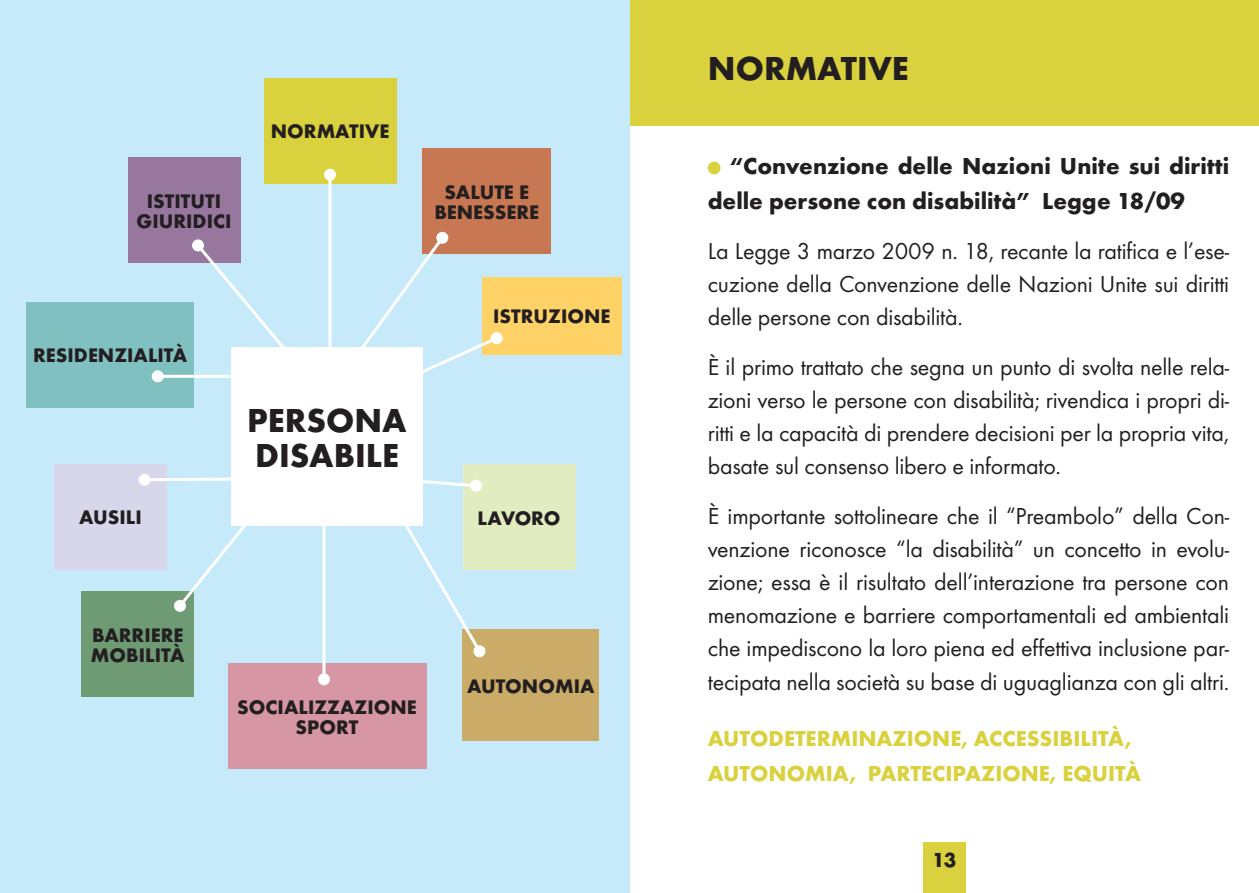
<style>
.page{position:relative;width:1259px;height:893px;background:#fff}
.page>*{position:absolute;margin:0;border:0;box-sizing:border-box;transform-origin:0 0}
.t1{font:700 34.5px/34.5px "Futura T";color:#231f20}
.t2{font:24px/33px "Futura T";letter-spacing:-.01em;color:#231f20;text-align:justify}
.t3{font:700 24px/34.5px "Futura T";color:#231f20}
.t4{font:700 22.5px/34.5px "Futura T";color:#d9d13d}
.t5{font:700 21px "Futura T";color:#231f20}
.t6{font:700 20.4px/20.4px "Futura T";color:#231f20;text-align:center}
</style>
<div class="page">
<div style="left:923px;top:842px;width:42px;height:51px;background:#d9d13d"></div>
<div style="left:0;top:0;width:629px;height:893px;background:#c6eafa"></div>
<div style="left:231px;top:347px;width:192px;height:179px;background:#fff"></div>
<div style="left:264px;top:78px;width:132px;height:105px;background:#d9d13d"></div>
<div style="left:128px;top:157px;width:112px;height:106px;background:#98779e"></div>
<div style="left:482px;top:277px;width:139px;height:78px;background:#fed266"></div>
<div style="left:462px;top:465px;width:113px;height:105px;background:#e1edc1"></div>
<div style="left:228px;top:664px;width:198px;height:105px;background:#d696a4"></div>
<div style="left:54px;top:464px;width:113px;height:105px;background:#d8d6eb"></div>
<div style="left:26px;top:302px;width:168px;height:105px;background:#81c0c0"></div>
<div style="left:81px;top:592px;width:113px;height:105px;background:#6e9a74"></div>
<div style="left:462px;top:630px;width:137px;height:111px;background:#caac68"></div>
<div style="left:423px;top:148px;width:128px;height:106px;background:#c77751"></div>
<hr style="left:328px;top:175px;width:3px;height:178px;background:#fff">
<div style="left:324px;top:169px;width:12px;height:12px;background:#fff;border-radius:50%"></div>
<div style="left:436px;top:232px;width:12px;height:12px;background:#fff;border-radius:50%"></div>
<svg style="left:361px;top:234px;width:139px;height:139px"></svg>
<div style="left:491px;top:332px;width:12px;height:12px;background:#fff;border-radius:50%"></div>
<svg style="left:423px;top:477px;width:56px;height:12px"></svg>
<div style="left:470px;top:480px;width:12px;height:12px;background:#fff;border-radius:50%"></div>
<svg style="left:405px;top:514px;width:78px;height:132px"></svg>
<div style="left:473px;top:645px;width:12px;height:12px;background:#fff;border-radius:50%"></div>
<hr style="left:322px;top:526px;width:3px;height:153px;background:#fff">
<div style="left:318px;top:673px;width:12px;height:12px;background:#fff;border-radius:50%"></div>
<svg style="left:176px;top:526px;width:70px;height:83px"></svg>
<div style="left:174px;top:600px;width:12px;height:12px;background:#fff;border-radius:50%"></div>
<svg style="left:151px;top:477px;width:80px;height:4px"></svg>
<div style="left:139px;top:474px;width:12px;height:12px;background:#fff;border-radius:50%"></div>
<hr style="left:158px;top:375px;width:93px;height:3px;background:#fff">
<div style="left:152px;top:370px;width:12px;height:12px;background:#fff;border-radius:50%"></div>
<svg style="left:194px;top:241px;width:91px;height:106px"></svg>
<div style="left:192px;top:239px;width:12px;height:12px;background:#fff;border-radius:50%"></div>
<div style="left:630px;top:0;width:629px;height:125px;background:#d9d13d"></div>
<div style="left:708px;top:162px;width:12px;height:12px;background:#d9d13d;border-radius:50%"></div>
<p class="t6" style="left:137px;top:190px;width:96px">ISTITUTI<br>GIURIDICI</p>
<p class="t6" style="left:271px;top:121px;width:120px">NORMATIVE</p>
<p class="t6" style="left:434px;top:181px;width:106px">SALUTE E<br>BENESSERE</p>
<p class="t6" style="left:33px;top:345px;width:156px">RESIDENZIALITÀ</p>
<p class="t6" style="left:79px;top:507px;width:64px">AUSILI</p>
<h1 class="t1" style="left:247px;top:403px;width:161px">PERSONA<br>DISABILE</h1>
<p class="t6" style="left:493px;top:306px;width:119px">ISTRUZIONE</p>
<p class="t6" style="left:477px;top:508px;width:84px">LAVORO</p>
<p class="t6" style="left:91px;top:625px;width:95px;text-align:left">BARRIERE<br>MOBILITÀ</p>
<p class="t6" style="left:237px;top:697px;width:181px">SOCIALIZZAZIONE<br>SPORT</p>
<p class="t6" style="left:467px;top:676px;width:129px">AUTONOMIA</p>
<h1 class="t1" style="left:708px;top:51px;width:202px">NORMATIVE</h1>
<p class="t3" style="left:708px;top:149px;width:523px;text-indent:22px">“Convenzione delle Nazioni Unite sui diritti delle persone con disabilità” Legge 18/09</p>
<p class="t2" style="left:708px;top:234px;width:523px">La Legge 3 marzo 2009 n. 18, recante la ratifica e l’ese&shy;cuzione della Convenzione delle Nazioni Unite sui diritti delle persone con disabilità.</p>
<p class="t2" style="left:708px;top:350px;width:523px">È il primo trattato che segna un punto di svolta nelle rela&shy;zioni verso le persone con disabilità; rivendica i propri di&shy;ritti e la capacità di prendere decisioni per la propria vita, basate sul consenso libero e informato.</p>
<p class="t2" style="left:708px;top:499px;width:523px">È importante sottolineare che il “Preambolo” della Con&shy;venzione riconosce “la disabilità” un concetto in evolu&shy;zione; essa è il risultato dell’interazione tra persone con menomazione e barriere comportamentali ed ambientali che impediscono la loro piena ed effettiva inclusione par&shy;tecipata nella società su base di uguaglianza con gli altri.</p>
<p class="t4" style="left:708px;top:721px;width:435px">AUTODETERMINAZIONE, ACCESSIBILITÀ,<br>AUTONOMIA, PARTECIPAZIONE, EQUITÀ</p>
<p class="t5" style="left:932px;top:847px;width:26px">13</p>
</div>
